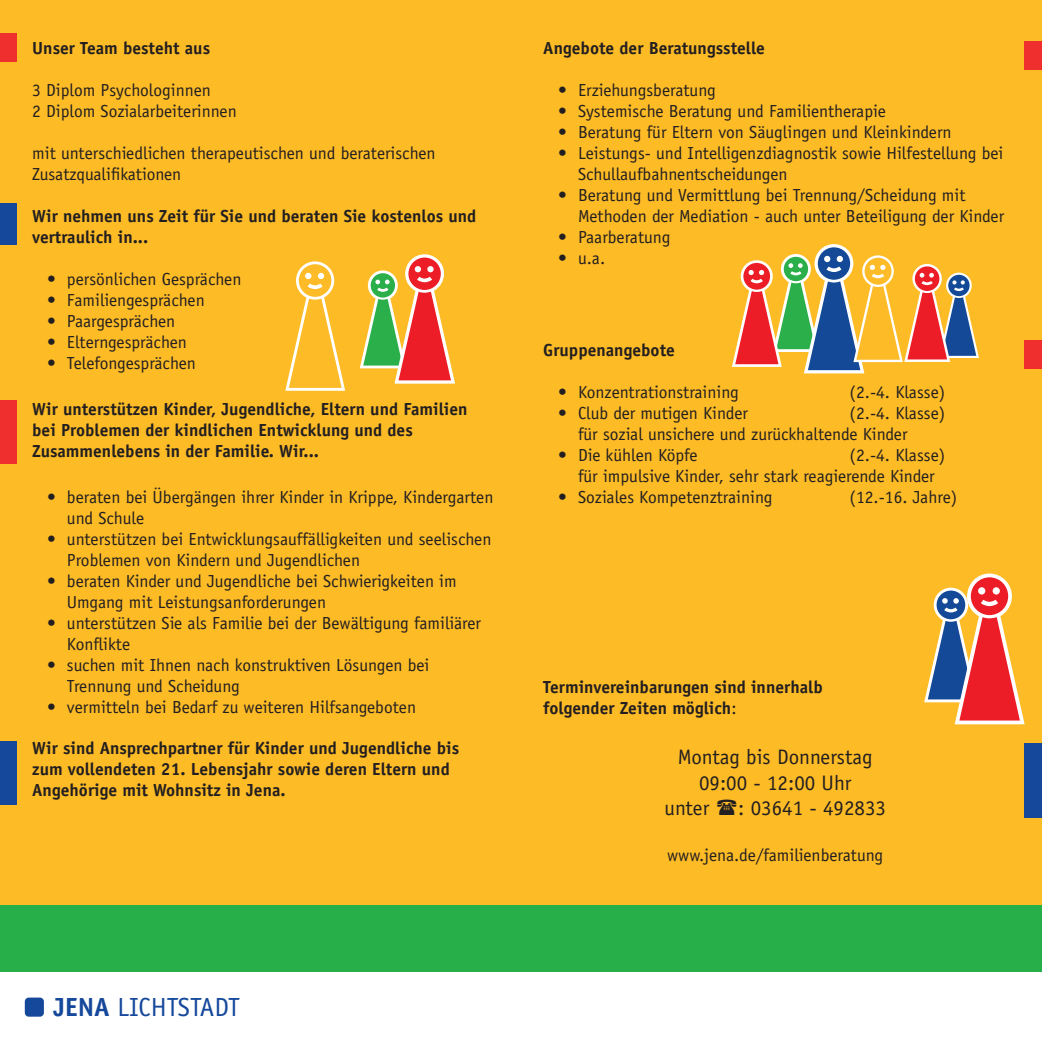
<style>
.page{position:relative;width:1042px;height:1042px;background:#fff}
.page>*{position:absolute;margin:0;border:0;box-sizing:border-box;transform-origin:0 0}
.t1{font:26.25px "Officina Sans Std";color:#15489b}
.t2{font:21px "Officina Sans Std";color:#231f20}
.t3{font:17.5px/21px "Officina Sans Std";color:#231f20}
.t4{font:700 17.5px/21px "Officina Sans Std";color:#231f20}
.s1{font-weight:400}
.s2{font-weight:700}
</style>
<div class="page">
<div style="left:0;top:0;width:521px;height:1042px;background:#fdbb26"></div>
<div style="left:521px;top:0;width:521px;height:1042px;background:#fdbb26"></div>
<div style="left:0;top:971px;width:1042px;height:71px;background:#fff"></div>
<div style="left:0;top:904px;width:1042px;height:67px;background:#27af4a"></div>
<div style="left:25px;top:997px;width:19px;height:19px;background:#15489b;border-radius:4px"></div>
<svg style="left:360px;top:254px;width:95px;height:130px"></svg>
<svg style="left:285px;top:261px;width:60px;height:130px"></svg>
<svg style="left:732px;top:244px;width:247px;height:129px"></svg>
<div style="left:0;top:33px;width:16px;height:29px;background:#ee2f2d"></div>
<div style="left:0;top:742px;width:16px;height:63px;background:#15489b"></div>
<div style="left:0;top:400px;width:16px;height:63px;background:#ee2f2d"></div>
<div style="left:1024px;top:41px;width:18px;height:28px;background:#ee2f2d"></div>
<div style="left:1024px;top:340px;width:18px;height:28px;background:#ee2f2d"></div>
<div style="left:0;top:203px;width:16px;height:41px;background:#15489b"></div>
<div style="left:1024px;top:743px;width:18px;height:74px;background:#15489b"></div>
<svg style="left:924px;top:573px;width:100px;height:151px"></svg>
<p class="t4" style="left:32px;top:37px;width:179px">Unser Team besteht aus</p>
<p class="t3" style="left:32px;top:79px;width:206px">3 Diplom Psychologinnen<br>2 Diplom Sozialarbeiterinnen</p>
<p class="t3" style="left:32px;top:142px;width:405px">mit unterschiedlichen therapeutischen und beraterischen<br>Zusatzqualifikationen</p>
<p class="t4" style="left:32px;top:205px;width:445px">Wir nehmen uns Zeit für Sie und beraten Sie kostenlos und vertraulich in...</p>
<p class="t3" style="left:47px;top:268px;width:196px">• persönlichen Gesprächen</p>
<p class="t3" style="left:47px;top:289px;width:159px">• Familiengesprächen</p>
<p class="t3" style="left:47px;top:310px;width:130px">• Paargesprächen</p>
<p class="t3" style="left:47px;top:331px;width:141px">• Elterngesprächen</p>
<p class="t3" style="left:47px;top:352px;width:150px">• Telefongesprächen</p>
<p class="t4" style="left:32px;top:398px;width:437px">Wir unterstützen Kinder, Jugendliche, Eltern und Familien bei Problemen der kindlichen Entwicklung und des<br>Zusammenlebens in der Familie. Wir...</p>
<p class="t3" style="left:67px;top:487px;width:428px;text-indent:-20px">• beraten bei Übergängen ihrer Kinder in Krippe, Kindergarten und Schule</p>
<p class="t3" style="left:67px;top:529px;width:426px;text-indent:-20px">• unterstützen bei Entwicklungsauffälligkeiten und seelischen<br>Problemen von Kindern und Jugendlichen</p>
<p class="t3" style="left:67px;top:571px;width:391px;text-indent:-20px">• beraten Kinder und Jugendliche bei Schwierigkeiten im<br>Umgang mit Leistungsanforderungen</p>
<p class="t3" style="left:67px;top:613px;width:415px;text-indent:-20px">• unterstützen Sie als Familie bei der Bewältigung familiärer<br>Konflikte</p>
<p class="t3" style="left:67px;top:655px;width:364px;text-indent:-20px">• suchen mit Ihnen nach konstruktiven Lösungen bei<br>Trennung und Scheidung</p>
<p class="t3" style="left:47px;top:697px;width:370px">• vermitteln bei Bedarf zu weiteren Hilfsangeboten</p>
<p class="t4" style="left:32px;top:738px;width:428px">Wir sind Ansprechpartner für Kinder und Jugendliche bis zum vollendeten 21. Lebensjahr sowie deren Eltern und<br>Angehörige mit Wohnsitz in Jena.</p>
<p class="t4" style="left:543px;top:37px;width:223px">Angebote der Beratungsstelle</p>
<p class="t3" style="left:558px;top:79px;width:159px">• Erziehungsberatung</p>
<p class="t3" style="left:558px;top:100px;width:329px">• Systemische Beratung und Familientherapie</p>
<p class="t3" style="left:558px;top:121px;width:395px">• Beratung für Eltern von Säuglingen und Kleinkindern</p>
<p class="t3" style="left:578px;top:142px;width:427px;text-indent:-20px">• Leistungs- und Intelligenzdiagnostik sowie Hilfestellung bei<br>Schullaufbahnentscheidungen</p>
<p class="t3" style="left:578px;top:184px;width:428px;text-indent:-20px">• Beratung und Vermittlung bei Trennung/Scheidung mit<br>Methoden der Mediation - auch unter Beteiligung der Kinder</p>
<p class="t3" style="left:558px;top:226px;width:114px">• Paarberatung</p>
<p class="t3" style="left:558px;top:247px;width:49px">• u.a.</p>
<p class="t4" style="left:543px;top:339px;width:133px">Gruppenangebote</p>
<p class="t3" style="left:558px;top:382px;width:182px">• Konzentrationstraining</p>
<p class="t3" style="left:849px;top:382px;width:97px">(2.-4. Klasse)</p>
<p class="t3" style="left:558px;top:403px;width:191px">• Club der mutigen Kinder</p>
<p class="t3" style="left:578px;top:403px;width:369px;text-indent:272px">(2.-4. Klasse) für sozial unsichere und zurückhaltende Kinder</p>
<p class="t3" style="left:558px;top:445px;width:141px">• Die kühlen Köpfe</p>
<p class="t3" style="left:578px;top:445px;width:369px;text-indent:272px">(2.-4. Klasse) für impulsive Kinder, sehr stark reagierende Kinder</p>
<p class="t3" style="left:558px;top:487px;width:216px">• Soziales Kompetenztraining</p>
<p class="t3" style="left:849px;top:487px;width:109px">(12.-16. Jahre)</p>
<p class="t4" style="left:543px;top:676px;width:281px">Terminvereinbarungen sind innerhalb folgender Zeiten möglich<span class="s1">:</span></p>
<p class="t2" style="left:678px;top:745px;width:196px">Montag bis Donnerstag</p>
<p class="t2" style="left:699px;top:770px;width:154px">09:00 - 12:00 Uhr</p>
<p class="t2" style="left:664px;top:795px;width:46px">unter</p>
<p class="t2" style="left:738px;top:795px;width:149px">: 03641 - 492833</p>
<p class="t3" style="left:667px;top:844px;width:217px">www.jena.de/familienberatung</p>
<h1 class="t1" style="left:53px;top:991px;width:188px"><span class="s2">JENA</span> LICHTSTADT</h1>
</div>
